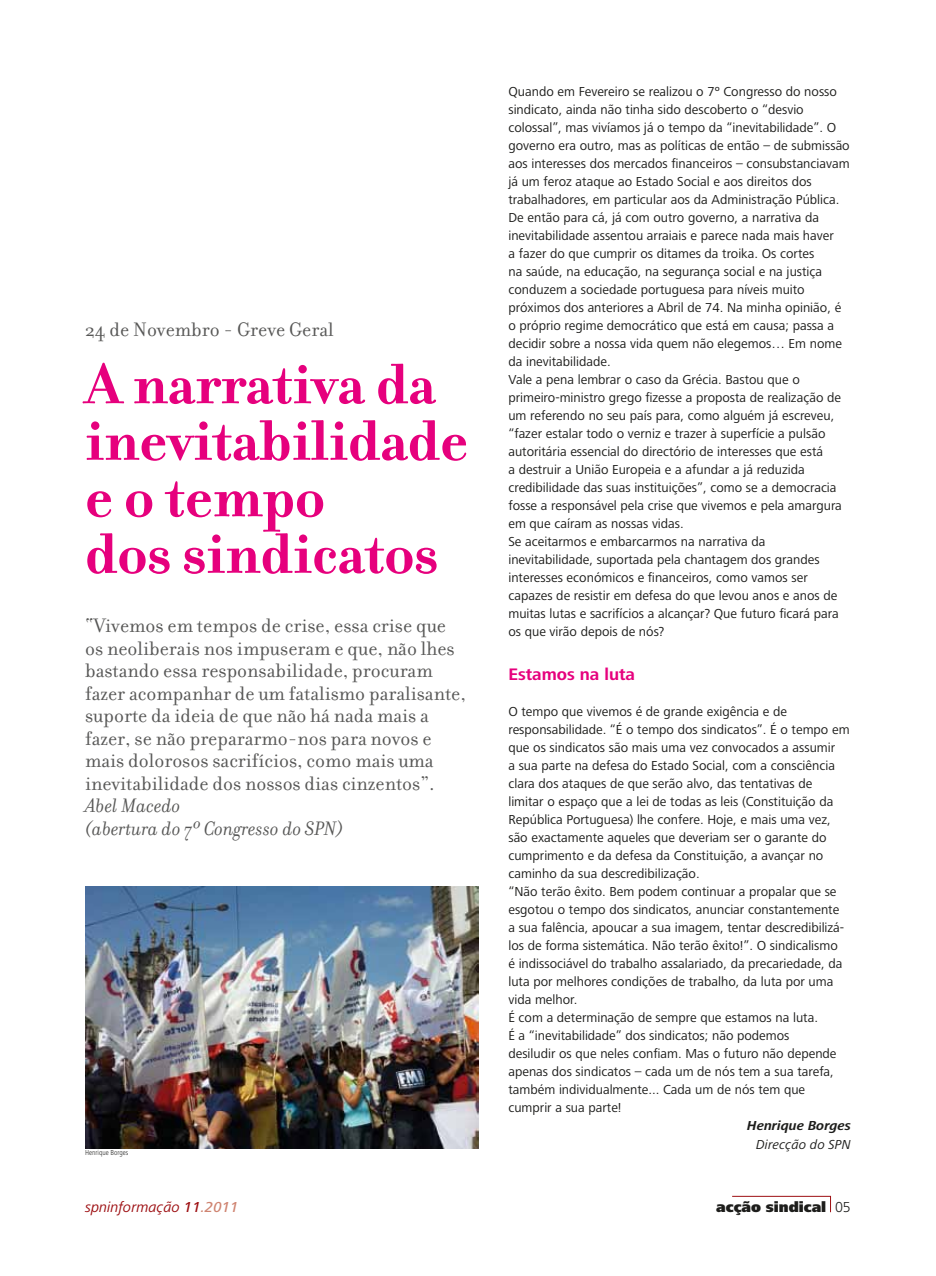
<style>
.page{position:relative;width:936px;height:1276px;background:#fff}
.page>*{position:absolute;margin:0;border:0;box-sizing:border-box;transform-origin:0 0}
.t1{font:700 61.35px/56.6px "Filosofia";color:#e6007d}
.t2{font:21px/22.5px "Filosofia";color:#575756}
.t3{font:italic 21px/22.5px "Filosofia";color:#575756}
.t4{font:700 17.25px "Frutiger Next LT";color:#e6007d}
.t5{font:italic 15px "Frutiger Next LT";color:#9d0f12}
.t6{font:900 15px "Frutiger Next LT";color:#1d1d1b}
.t7{font:13.5px/18px "Frutiger Next LT";color:#1d1d1b}
.t8{font:italic 700 13.5px "Frutiger Next LT";color:#1d1d1b}
.t9{font:italic 13.5px "Frutiger Next LT";color:#1d1d1b}
.t10{font:300 condensed 7.5px "Frutiger Next LT";color:#1d1d1b}
.s1{font-weight:500}
.s2{font-weight:500;color:#cf8471}
.s3{font-weight:300}
</style>
<div class="page">
<svg style="left:732px;top:1195px;width:99px;height:18px"></svg>
<img style="left:85px;top:887px;width:393px;height:261px">
<h2 class="t2" style="left:85px;top:318px;width:250px">24 de Novembro - Greve Geral</h2>
<h1 class="t1" style="left:85px;top:356px;width:384px">A narrativa da inevitabilidade e o tempo<br>dos sindicatos</h1>
<p class="t2" style="left:85px;top:614px;width:382px">“Vivemos em tempos de crise, essa crise que os neoliberais nos impuseram e que, não lhes bastando essa responsabilidade, procuram fazer acompanhar de um fatalismo paralisante, suporte da ideia de que não há nada mais a fazer, se não prepararmo-nos para novos e mais dolorosos sacrifícios, como mais uma inevitabilidade dos nossos dias cinzentos”.</p>
<h2 class="t3" style="left:85px;top:794px;width:260px">Abel Macedo<br>(abertura do 7º Congresso do SPN)</h2>
<p class="t10" style="left:85px;top:1148px;width:45px">Henrique Borges</p>
<p class="t7" style="left:508px;top:82px;width:343px">Quando em Fevereiro se realizou o 7º Congresso do nosso sindicato, ainda não tinha sido descoberto o “desvio colossal”, mas vivíamos já o tempo da “inevitabilidade”. O governo era outro, mas as políticas de então – de submissão aos interesses dos mercados financeiros – consubstanciavam já um feroz ataque ao Estado Social e aos direitos dos trabalhadores, em particular aos da Administração Pública.<br>De então para cá, já com outro governo, a narrativa da inevitabilidade assentou arraiais e parece nada mais haver<br>a fazer do que cumprir os ditames da troika. Os cortes<br>na saúde, na educação, na segurança social e na justiça conduzem a sociedade portuguesa para níveis muito próximos dos anteriores a Abril de 74. Na minha opinião, é o próprio regime democrático que está em causa; passa a decidir sobre a nossa vida quem não elegemos… Em nome da inevitabilidade.<br>Vale a pena lembrar o caso da Grécia. Bastou que o primeiro-ministro grego fizesse a proposta de realização de um referendo no seu país para, como alguém já escreveu, “fazer estalar todo o verniz e trazer à superfície a pulsão autoritária essencial do directório de interesses que está<br>a destruir a União Europeia e a afundar a já reduzida credibilidade das suas instituições”, como se a democracia fosse a responsável pela crise que vivemos e pela amargura em que caíram as nossas vidas.<br>Se aceitarmos e embarcarmos na narrativa da inevitabilidade, suportada pela chantagem dos grandes interesses económicos e financeiros, como vamos ser capazes de resistir em defesa do que levou anos e anos de muitas lutas e sacrifícios a alcançar? Que futuro ficará para os que virão depois de nós?</p>
<p class="t4" style="left:508px;top:664px;width:128px">Estamos na luta</p>
<p class="t7" style="left:508px;top:702px;width:343px">O tempo que vivemos é de grande exigência e de responsabilidade. “É o tempo dos sindicatos”. É o tempo em que os sindicatos são mais uma vez convocados a assumir<br>a sua parte na defesa do Estado Social, com a consciência clara dos ataques de que serão alvo, das tentativas de limitar o espaço que a lei de todas as leis (Constituição da República Portuguesa) lhe confere. Hoje, e mais uma vez, são exactamente aqueles que deveriam ser o garante do cumprimento e da defesa da Constituição, a avançar no caminho da sua descredibilização.<br>“Não terão êxito. Bem podem continuar a propalar que se esgotou o tempo dos sindicatos, anunciar constantemente<br>a sua falência, apoucar a sua imagem, tentar descredibilizá&shy;los de forma sistemática. Não terão êxito!”. O sindicalismo<br>é indissociável do trabalho assalariado, da precariedade, da luta por melhores condições de trabalho, da luta por uma vida melhor.<br>É com a determinação de sempre que estamos na luta.<br>É a “inevitabilidade” dos sindicatos; não podemos<br>desiludir os que neles confiam. Mas o futuro não depende apenas dos sindicatos – cada um de nós tem a sua tarefa, também individualmente... Cada um de nós tem que cumprir a sua parte!</p>
<p class="t8" style="left:747px;top:1118px;width:105px">Henrique Borges</p>
<p class="t9" style="left:756px;top:1136px;width:96px">Direcção do SPN</p>
<p class="t5" style="left:85px;top:1199px;width:155px">spninformação <span class="s1">11</span><span class="s2">.2011</span></p>
<p class="t6" style="left:716px;top:1198px;width:136px">acção sindical <span class="s3">05</span></p>
</div>
